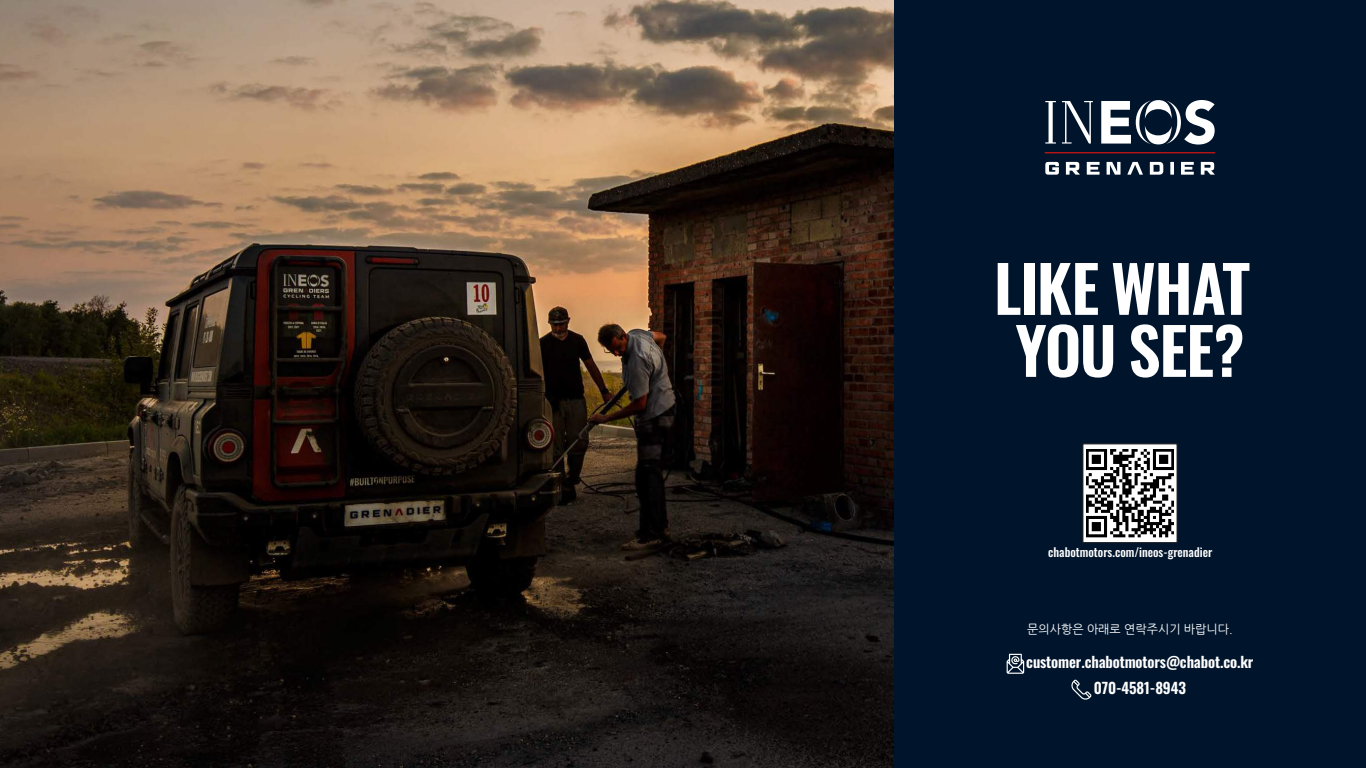
<style>
.page{position:relative;width:1366px;height:768px;background:#fff}
.page>*{position:absolute;margin:0;border:0;box-sizing:border-box;transform-origin:0 0}
.t1{font:600 64px/62px "Oswald";letter-spacing:-.02em;color:#fff;text-align:center}
.t2{font:600 15px/26px "Oswald";letter-spacing:-.01em;color:#fff;text-align:center}
.t3{font:500 12px "Oswald";color:#fff}
.t4{font:12px "Nanum Gothic";color:#fff}
</style>
<div class="page">
<img style="left:0;top:0;width:894px;height:768px">
<div style="left:894px;top:0;width:472px;height:768px;background:#00152c"></div>
<svg style="left:1045px;top:100px;width:170px;height:45px"></svg>
<hr style="left:1045px;top:152px;width:170px;height:1px;background:#b61615">
<svg style="left:1045px;top:162px;width:14px;height:13px"></svg>
<svg style="left:1066px;top:162px;width:14px;height:13px"></svg>
<svg style="left:1087px;top:162px;width:13px;height:13px"></svg>
<svg style="left:1107px;top:162px;width:14px;height:13px"></svg>
<svg style="left:1150px;top:162px;width:13px;height:13px"></svg>
<svg style="left:1170px;top:162px;width:4px;height:13px"></svg>
<svg style="left:1181px;top:162px;width:13px;height:13px"></svg>
<svg style="left:1201px;top:162px;width:14px;height:13px"></svg>
<svg style="left:1127px;top:162px;width:16px;height:13px"></svg>
<div style="left:1082px;top:443px;width:96px;height:100px;background:#fff;border:1px solid #231f20"></div>
<img style="left:1086px;top:449px;width:88px;height:88px">
<svg style="left:1071px;top:679px;width:21px;height:21px"></svg>
<svg style="left:1007px;top:654px;width:17px;height:20px"></svg>
<h1 class="t1" style="left:994px;top:252px;width:258px">LIKE WHAT<br>YOU SEE?</h1>
<p class="t3" style="left:1048px;top:542px;width:165px">chabotmotors.com/ineos-grenadier</p>
<p class="t4" style="left:1027px;top:623px;width:207px">문의사항은 아래로 연락주시기 바랍니다.</p>
<p class="t2" style="left:1026px;top:647px;width:229px">customer.chabotmotors@chabot.co.kr<br>070-4581-8943</p>
</div>
